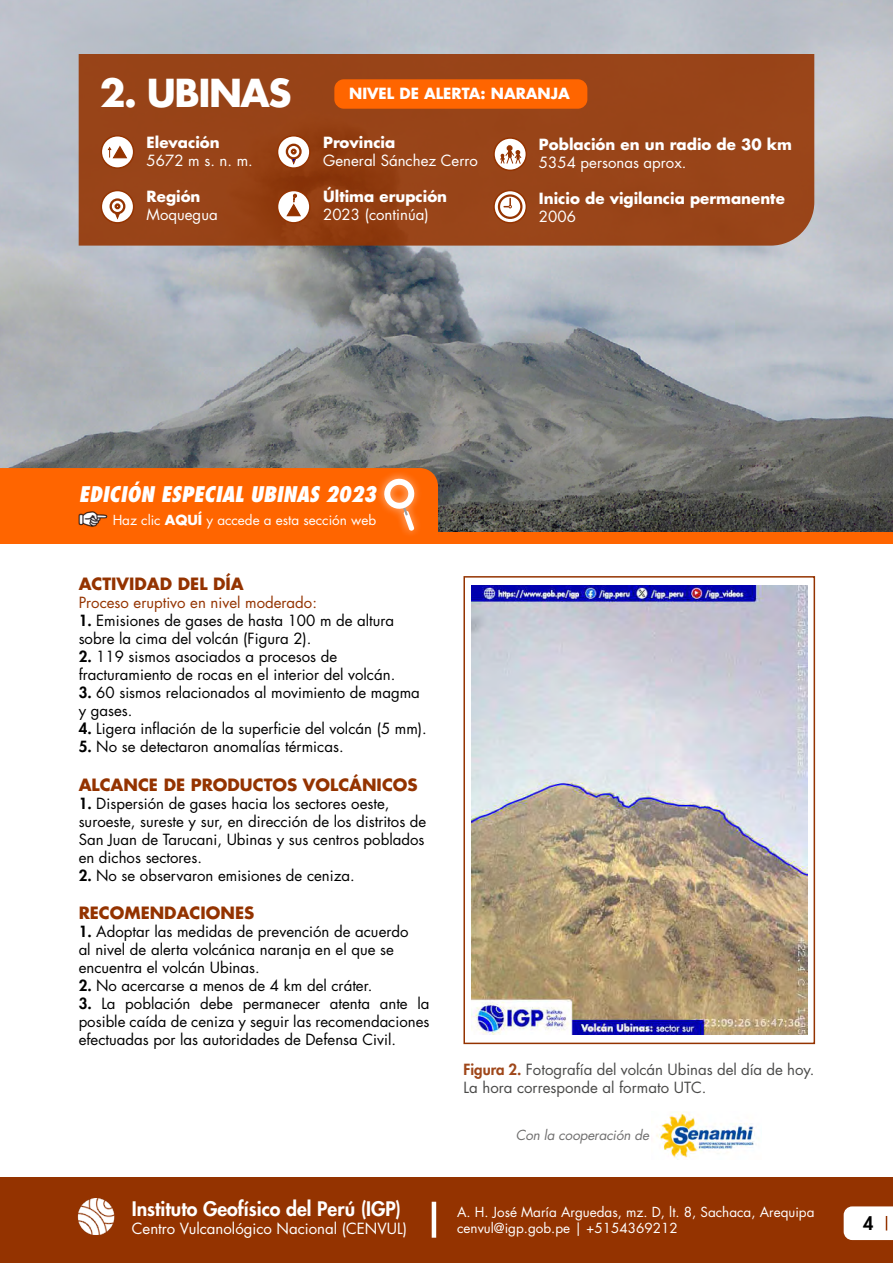
<style>
.page{position:relative;width:893px;height:1263px;background:#fff}
.page>*{position:absolute;margin:0;border:0;box-sizing:border-box;transform-origin:0 0}
.t1{font:700 37.5px "Futura Std";letter-spacing:-.04em;color:#fff}
.t2{font:italic 800 condensed 21px "Futura Std";color:#fff}
.t3{font:800 19.5px "Futura Std";color:#fff}
.t4{font:800 18px "Futura Std";color:#000}
.t5{font:700 16.5px "Futura Std";color:#943300}
.t6{font:15px/18px "Futura Std";color:#000}
.t7{font:700 15px "Futura Std";color:#fff}
.t8{font:15px "Futura Std";color:#fff}
.t9{font:15px/18px "Futura Std";color:#4a4a49}
.t10{font:15px "Futura Std";color:#943300}
.t11{font:13.5px/16.2px "Futura Std";color:#fff}
.t12{font:italic 13.5px "Futura Std";letter-spacing:-.01em;color:#706f6f}
.s1{font-weight:700}
.s2{font-weight:800}
.s3{font-weight:800;color:#9f471a}
</style>
<div class="page">
<div style="left:0;top:1177px;width:893px;height:86px;background:#943300"></div>
<hr style="left:432px;top:1202px;width:4px;height:36px;background:#fff">
<svg style="left:844px;top:1206px;width:49px;height:34px;background:#faf6f4"></svg>
<img style="left:77px;top:1199px;width:38px;height:36px">
<img style="left:0;top:0;width:893px;height:533px">
<svg style="left:79px;top:54px;width:735px;height:192px;background:#974318"></svg>
<div style="left:334px;top:79px;width:253px;height:30px;background:#ff6500;border-radius:9px"></div>
<div style="left:101px;top:136px;width:33px;height:32px;background:#fff;border-radius:50%"></div>
<div style="left:101px;top:135px;width:33px;height:34px;border:2px solid #943300;border-radius:50%"></div>
<svg style="left:107px;top:145px;width:21px;height:14px"></svg>
<svg style="left:101px;top:190px;width:33px;height:33px"></svg>
<div style="left:101px;top:190px;width:33px;height:34px;border:2px solid #943300;border-radius:50%"></div>
<svg style="left:111px;top:200px;width:13px;height:13px"></svg>
<div style="left:110px;top:198px;width:15px;height:16px;border:2px solid #943300;border-radius:50%"></div>
<svg style="left:115px;top:203px;width:5px;height:16px"></svg>
<div style="left:278px;top:136px;width:32px;height:32px;background:#fff;border-radius:50%"></div>
<div style="left:277px;top:135px;width:34px;height:34px;border:2px solid #943300;border-radius:50%"></div>
<svg style="left:287px;top:145px;width:13px;height:13px"></svg>
<div style="left:286px;top:144px;width:16px;height:16px;border:2px solid #943300;border-radius:50%"></div>
<svg style="left:291px;top:149px;width:6px;height:15px"></svg>
<svg style="left:278px;top:190px;width:32px;height:33px"></svg>
<div style="left:277px;top:190px;width:34px;height:34px;border:2px solid #943300;border-radius:50%"></div>
<svg style="left:285px;top:194px;width:17px;height:23px"></svg>
<svg style="left:494px;top:138px;width:32px;height:32px"></svg>
<div style="left:493px;top:137px;width:34px;height:34px;border:2px solid #943300;border-radius:50%"></div>
<svg style="left:500px;top:145px;width:22px;height:19px"></svg>
<svg style="left:494px;top:191px;width:32px;height:32px"></svg>
<div style="left:493px;top:190px;width:34px;height:34px;border:2px solid #943300;border-radius:50%"></div>
<svg style="left:499px;top:195px;width:22px;height:23px"></svg>
<div style="left:498px;top:194px;width:24px;height:25px;border:2px solid #943300;border-radius:50%"></div>
<svg style="left:504px;top:198px;width:8px;height:10px"></svg>
<img style="left:471px;top:586px;width:337px;height:449px">
<div style="left:463px;top:576px;width:352px;height:468px;border:2px solid #943300"></div>
<div style="left:0;top:533px;width:893px;height:11px;background:#ff6500"></div>
<svg style="left:0;top:467px;width:438px;height:67px;background:#fb6909"></svg>
<img style="left:656px;top:1111px;width:103px;height:47px">
<h1 class="t1" style="left:100px;top:68px;width:193px">2. UBINAS</h1>
<p class="t7" style="left:349px;top:83px;width:222px">NIVEL DE ALERTA: NARANJA</p>
<p class="t7" style="left:147px;top:133px;width:75px">Elevación</p>
<p class="t8" style="left:147px;top:151px;width:108px">5672 m s. n. m.</p>
<p class="t7" style="left:147px;top:187px;width:55px">Región</p>
<p class="t8" style="left:147px;top:205px;width:73px">Moquegua</p>
<p class="t7" style="left:323px;top:133px;width:74px">Provincia</p>
<p class="t8" style="left:323px;top:151px;width:156px">General Sánchez Cerro</p>
<p class="t7" style="left:323px;top:187px;width:126px">Última erupción</p>
<p class="t8" style="left:323px;top:205px;width:107px">2023 (continúa)</p>
<p class="t7" style="left:539px;top:134px;width:255px">Población en un radio de 30 km</p>
<p class="t8" style="left:539px;top:153px;width:149px">5354 personas aprox.</p>
<p class="t7" style="left:539px;top:188px;width:247px">Inicio de vigilancia permanente</p>
<p class="t8" style="left:539px;top:207px;width:38px">2006</p>
<h2 class="t2" style="left:79px;top:481px;width:299px">EDICIÓN ESPECIAL UBINAS 2023</h2>
<p class="t11" style="left:113px;top:512px;width:265px">Haz clic <span class="s1">AQUÍ</span> y accede a esta sección web</p>
<p class="t5" style="left:79px;top:572px;width:167px">ACTIVIDAD DEL DÍA</p>
<p class="t10" style="left:79px;top:593px;width:240px">Proceso eruptivo en nivel moderado:</p>
<p class="t6" style="left:79px;top:611px;width:317px"><span class="s2">1.</span> Emisiones de gases de hasta 100 m de altura sobre la cima del volcán (Figura 2).</p>
<p class="t6" style="left:79px;top:647px;width:318px"><span class="s2">2.</span> 119 sismos asociados a procesos de fracturamiento de rocas en el interior del volcán.</p>
<p class="t6" style="left:79px;top:683px;width:343px"><span class="s2">3.</span> 60 sismos relacionados al movimiento de magma y gases.</p>
<p class="t6" style="left:79px;top:719px;width:350px"><span class="s2">4.</span> Ligera inflación de la superficie del volcán (5 mm).</p>
<p class="t6" style="left:79px;top:737px;width:266px"><span class="s2">5.</span> No se detectaron anomalías térmicas.</p>
<p class="t5" style="left:79px;top:774px;width:340px">ALCANCE DE PRODUCTOS VOLCÁNICOS</p>
<p class="t6" style="left:79px;top:795px;width:349px"><span class="s2">1.</span> Dispersión de gases hacia los sectores oeste, suroeste, sureste y sur, en dirección de los distritos de San Juan de Tarucani, Ubinas y sus centros poblados en dichos sectores.</p>
<p class="t6" style="left:79px;top:867px;width:278px"><span class="s2">2.</span> No se observaron emisiones de ceniza.</p>
<p class="t5" style="left:79px;top:902px;width:177px">RECOMENDACIONES</p>
<p class="t6" style="left:79px;top:923px;width:331px"><span class="s2">1.</span> Adoptar las medidas de prevención de acuerdo al nivel de alerta volcánica naranja en el que se encuentra el volcán Ubinas.</p>
<p class="t6" style="left:79px;top:977px;width:295px"><span class="s2">2.</span> No acercarse a menos de 4 km del cráter.</p>
<p class="t6" style="left:79px;top:995px;width:352px;text-align:justify"><span class="s2">3.</span> La población debe permanecer atenta ante la posible caída de ceniza y seguir las recomendaciones efectuadas por las autoridades de Defensa Civil.</p>
<h3 class="t3" style="left:132px;top:1196px;width:271px">Instituto Geofísico del Perú (IGP)</h3>
<p class="t8" style="left:132px;top:1218px;width:277px">Centro Vulcanológico Nacional (CENVUL)</p>
<p class="t9" style="left:463px;top:1060px;width:352px"><span class="s3">Figura 2.</span> Fotografía del volcán Ubinas del día de hoy.<br>La hora corresponde al formato UTC.</p>
<p class="t12" style="left:516px;top:1126px;width:135px">Con la cooperación de</p>
<p class="t11" style="left:457px;top:1204px;width:359px">A. H. José María Arguedas, mz. D, lt. 8, Sachaca, Arequipa cenvul@igp.gob.pe | +5154369212</p>
<p class="t4" style="left:863px;top:1212px;width:12px">4</p>
</div>
